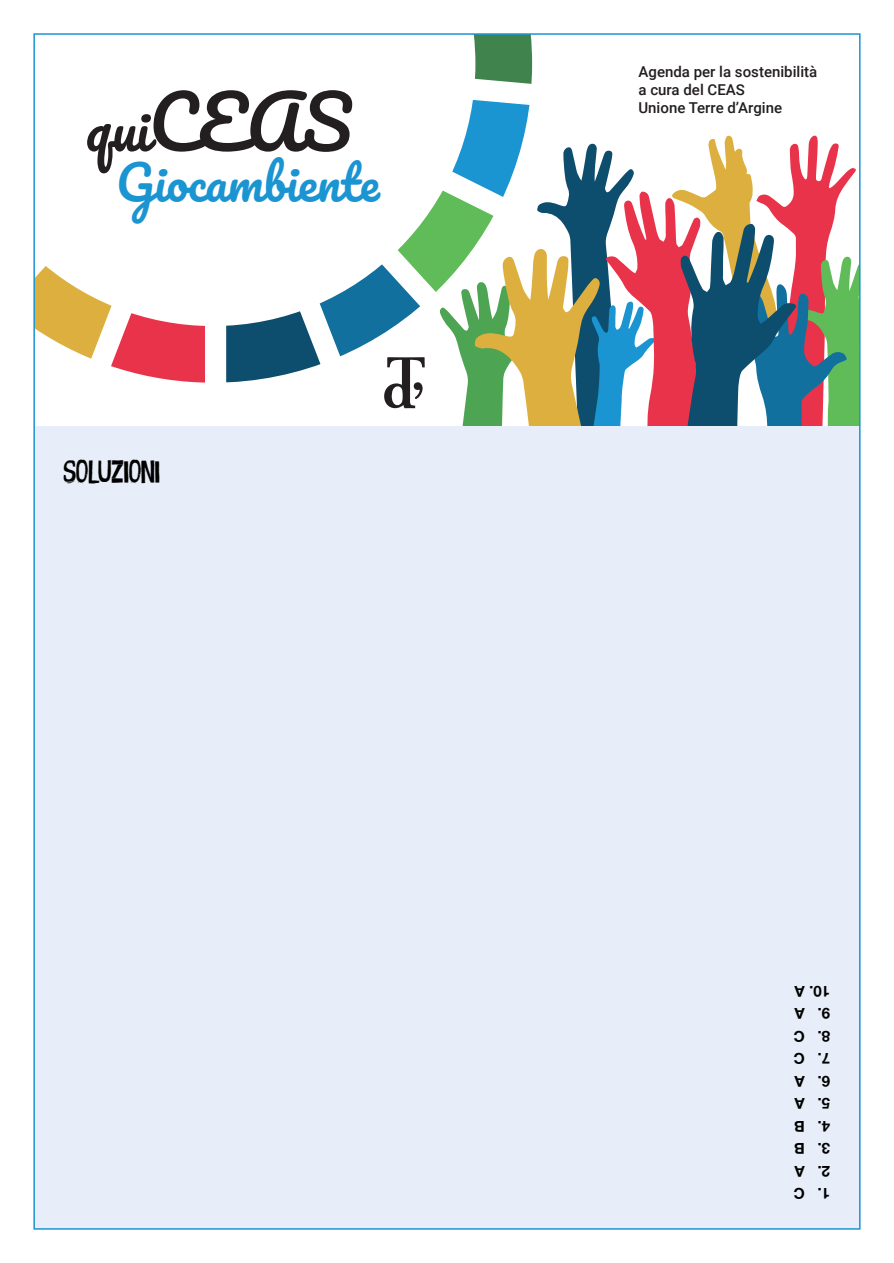
<style>
.page{position:relative;width:894px;height:1263px;background:#fff}
.page>*{position:absolute;margin:0;border:0;box-sizing:border-box;transform-origin:0 0}
.t1{font:72px "Pacifico";color:#231f20}
.t2{font:48px "Pacifico";color:#1b94d2}
.t3{font:500 15px/18px "Roboto";color:#231f20}
.t4{font:700 15px "Helvetica Neue";color:#000}
.t5{font:900 15px "Cheap Potatoes";color:#000}
.s1{font-size:54px}
</style>
<div class="page">
<div style="left:34px;top:425px;width:825px;height:804px;background:#e7eef9"></div>
<svg style="left:474px;top:36px;width:58px;height:48px;background:#4f8c5a"></svg>
<svg style="left:36px;top:266px;width:169px;height:117px"></svg>
<svg style="left:226px;top:99px;width:633px;height:326px"></svg>
<h1 class="t1" style="left:85px;top:84px;width:268px"><span class="s1">qui</span>CEAS</h1>
<h2 class="t2" style="left:116px;top:158px;width:264px">Giocambiente</h2>
<p class="t5" style="left:63px;top:461px;width:98px">SOLUZIONI</p>
<p class="t3" style="left:638px;top:64px;width:180px">Agenda per la sostenibilità a cura del CEAS<br>Unione Terre d’Argine</p>
<p class="t4" style="left:829px;top:1000px;width:37px;rotate:-180deg">10. A</p>
<p class="t4" style="left:829px;top:1023px;width:37px;rotate:-180deg">9. A</p>
<p class="t4" style="left:829px;top:1045px;width:38px;rotate:-180deg">8. C</p>
<p class="t4" style="left:829px;top:1068px;width:38px;rotate:-180deg">7. C</p>
<p class="t4" style="left:829px;top:1090px;width:37px;rotate:-180deg">6. A</p>
<p class="t4" style="left:829px;top:1113px;width:37px;rotate:-180deg">5. A</p>
<p class="t4" style="left:829px;top:1135px;width:38px;rotate:-180deg">4. B</p>
<p class="t4" style="left:829px;top:1158px;width:38px;rotate:-180deg">3. B</p>
<p class="t4" style="left:829px;top:1180px;width:37px;rotate:-180deg">2. A</p>
<p class="t4" style="left:829px;top:1203px;width:38px;rotate:-180deg">1. C</p>
</div>
